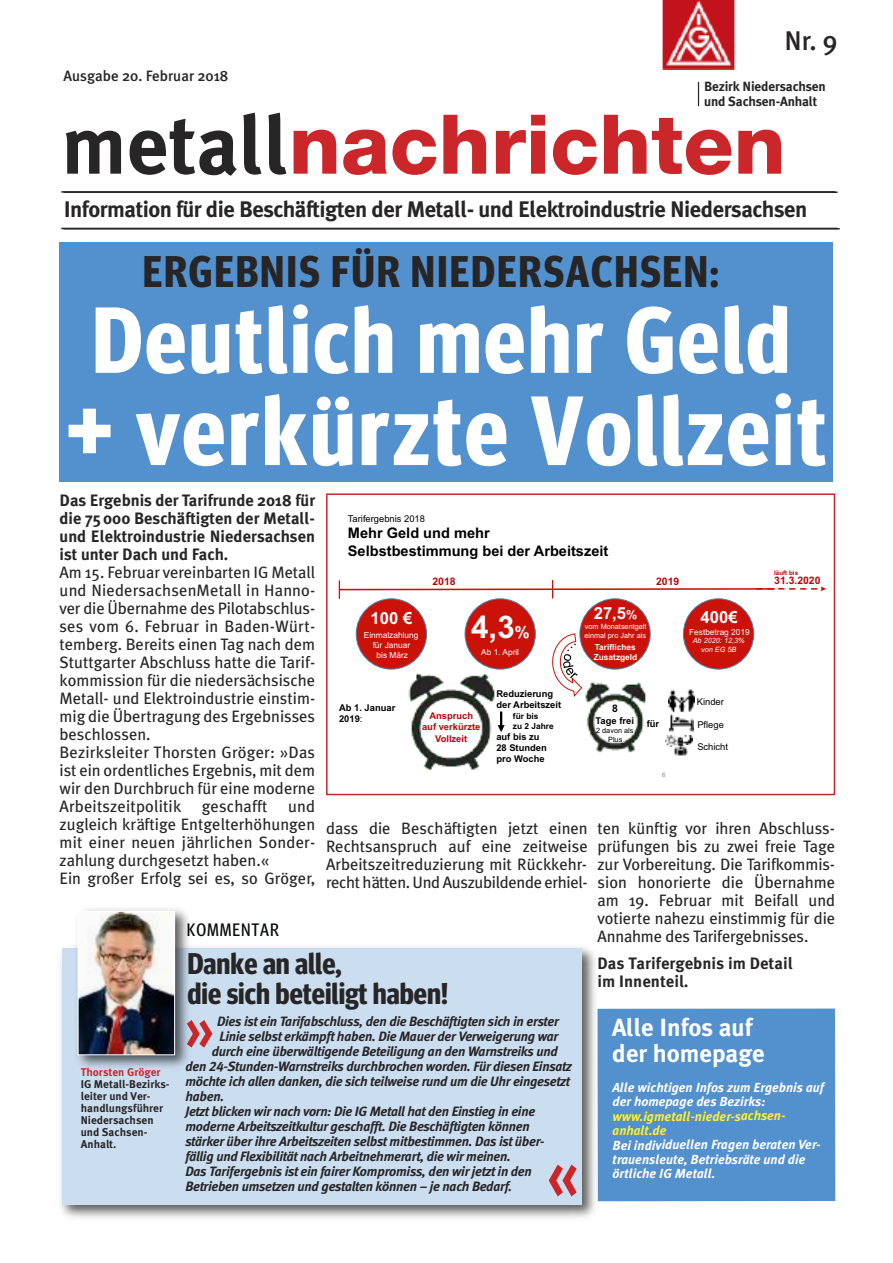
<style>
.page{position:relative;width:893px;height:1263px;background:#fff}
.page>*{position:absolute;margin:0;border:0;box-sizing:border-box;transform-origin:0 0}
.t1{font:700 98.4px "Meta Headline Cond OT";letter-spacing:.025em;color:#fff}
.t2{font:700 93.75px "Meta Headline Cond OT";letter-spacing:.025em;color:#fff}
.t3{font:800 82.5px "Helvetica Neue LT";color:#cb262a}
.t4{font:700 44.4px "Meta Headline Cond OT";letter-spacing:.04em;color:#272526}
.t5{font:700 31.2px "Arial";color:#fff}
.t6{font:700 30px/30px "Meta Headline Cond OT";color:#272526}
.t7{font:500 27px "Meta Plus";color:#272526}
.t8{font:700 24.75px/26.1px "Meta Plus";color:#fff}
.t9{font:700 22.5px "Meta Plus";letter-spacing:-.02em;color:#272526}
.t10{font:18px "Meta Headline Cond OT";letter-spacing:.05em;color:#080d0d}
.t11{font:700 16.65px "Arial";color:#fff}
.t12{font:16.5px/18px "Meta Plus";color:#272526;text-align:justify}
.t13{font:700 16.5px/18px "Meta Plus";color:#272526;text-align:justify}
.t14{font:700 16.5px/18px "Meta OT";color:#272526}
.t15{font:500 15px "Meta Plus";color:#272526}
.t16{font:700 14.55px/17.7px "Arial";color:#000}
.t17{font:italic 13.5px "Meta Bold LF";letter-spacing:-.015em;color:#272526}
.t18{font:700 13.35px/14.7px "Meta Plus";letter-spacing:-.01em;color:#272526}
.t19{font:italic 700 13.2px/14.5px "Meta Plus";color:#fff}
.t20{font:italic 700 13.2px/14.5px "Meta Plus";color:#fff029}
.t21{font:700 11.25px/12px "Meta OT";color:#272526}
.t22{font:700 11.25px "Meta OT";color:#cb262a}
.t23{font:700 10.35px "Arial";color:#bd0308}
.t24{font:700 10.35px "Arial";color:#000}
.t25{font:700 9.45px/10.9px "Arial";color:#000}
.t26{font:9.45px "Arial";color:#000}
.t27{font:700 9.45px/11.2px "Arial";color:#bd0308;text-align:center}
.t28{font:8.4px/9.9px "Arial";color:#fff;text-align:center}
.t29{font:700 8.4px/9.9px "Arial";color:#fff}
.t30{font:700 8.4px/9.9px "Arial";color:#000}
.t31{font:7.35px/8.9px "Arial";color:#fff}
.t32{font:italic 7.35px/8.9px "Arial";color:#fff;text-align:center}
.t33{font:7.35px/8.9px "Arial";color:#000;text-align:center}
.t34{font:700 6.3px "Arial";color:#bd0308}
.t35{font:6.3px "Arial";color:#868686}
.s1{font-family:"Meta Plus";font-weight:700;color:#272526}
.s2{font-size:12.45px}
.s3{font-size:16.65px}
.s4{font-weight:400}
</style>
<div class="page">
<svg style="left:698px;top:82px;width:1px;height:24px"></svg>
<hr style="left:64px;top:228px;width:776px;height:2px;background:#272526">
<hr style="left:64px;top:191px;width:774px;height:2px;background:#272526">
<svg style="left:662px;top:0;width:73px;height:70px;background:#cf4c52"></svg>
<hr style="left:61px;top:228px;width:776px;height:1px;background:#272526">
<hr style="left:61px;top:191px;width:774px;height:2px;background:#272526">
<div style="left:59px;top:242px;width:774px;height:240px;background:#5291ce"></div>
<img style="left:60px;top:947px;width:541px;height:271px">
<div style="left:62px;top:948px;width:520px;height:257px;background:#cbdef0"></div>
<svg style="left:194px;top:1020px;width:18px;height:27px"></svg>
<svg style="left:549px;top:1164px;width:28px;height:32px"></svg>
<div style="left:597px;top:1008px;width:238px;height:193px;background:#5291ce"></div>
<img style="left:71px;top:908px;width:123px;height:160px">
<img style="left:80px;top:913px;width:93px;height:140px">
<div style="left:78px;top:911px;width:97px;height:144px;border:1px solid #fff"></div>
<svg style="left:338px;top:580px;width:488px;height:19px"></svg>
<div style="left:356px;top:599px;width:70px;height:70px;background:#cb1209;border-radius:50%"></div>
<div style="left:356px;top:598px;width:71px;height:71px;border:1px solid #4982a9;border-radius:50%"></div>
<div style="left:465px;top:599px;width:70px;height:70px;background:#cb1209;border-radius:50%"></div>
<div style="left:465px;top:598px;width:71px;height:71px;border:1px solid #4982a9;border-radius:50%"></div>
<div style="left:580px;top:599px;width:70px;height:70px;background:#cb1209;border-radius:50%"></div>
<div style="left:580px;top:598px;width:70px;height:71px;border:1px solid #4982a9;border-radius:50%"></div>
<div style="left:683px;top:599px;width:71px;height:70px;background:#cb1209;border-radius:50%"></div>
<div style="left:683px;top:598px;width:71px;height:71px;border:1px solid #4982a9;border-radius:50%"></div>
<svg style="left:552px;top:633px;width:30px;height:64px"></svg>
<img style="left:408px;top:673px;width:96px;height:97px">
<div style="left:424px;top:701px;width:54px;height:54px;background:#fff;border-radius:50%"></div>
<img style="left:578px;top:681px;width:68px;height:72px">
<div style="left:596px;top:703px;width:38px;height:39px;background:#fff;border-radius:50%"></div>
<img style="left:669px;top:689px;width:26px;height:23px">
<img style="left:670px;top:712px;width:23px;height:20px">
<img style="left:671px;top:737px;width:19px;height:19px">
<svg style="left:666px;top:736px;width:10px;height:10px"></svg>
<svg style="left:684px;top:735px;width:9px;height:9px"></svg>
<div style="left:326px;top:493px;width:509px;height:302px;border:2px solid #cb262a"></div>
<p class="t15" style="left:64px;top:67px;width:167px">Ausgabe 20. Februar 2018</p>
<h3 class="t7" style="left:784px;top:25px;width:55px">Nr. 9</h3>
<p class="t18" style="left:704px;top:79px;width:123px">Bezirk Niedersachsen und Sachsen-Anhalt</p>
<h3 class="t3" style="left:61px;top:95px;width:726px"><span class="s1">metall</span>nachrichten</h3>
<h3 class="t9" style="left:64px;top:196px;width:745px">Information für die Beschäftigten der Metall- und Elektroindustrie Niedersachsen</h3>
<h3 class="t4" style="left:143px;top:257px;width:578px">ERGEBNIS FÜR NIEDERSACHSEN:</h3>
<h2 class="t2" style="left:92px;top:307px;width:700px">Deutlich mehr Geld</h2>
<h1 class="t1" style="left:66px;top:396px;width:761px">+ verkürzte Vollzeit</h1>
<p class="t13" style="left:60px;top:492px;width:257px">Das Ergebnis der Tarifrunde 2018 für die 75 000 Beschäftigten der Metall&shy;und Elektroindustrie Niedersachsen ist unter Dach und Fach.</p>
<p class="t12" style="left:60px;top:564px;width:257px;text-align:left">Am 15. Februar vereinbarten IG Metall und NiedersachsenMetall in Hanno&shy;ver die Übernahme des Pilotabschlus&shy;ses vom 6. Februar in Baden-Würt&shy;temberg. Bereits einen Tag nach dem Stuttgarter Abschluss hatte die Tarif&shy;kommission für die niedersächsische Metall- und Elektroindustrie einstim&shy;mig die Übertragung des Ergebnisses beschlossen.<br>Bezirksleiter Thorsten Gröger: »Das ist ein ordentliches Ergebnis, mit dem wir den Durchbruch für eine moderne Arbeitszeitpolitik geschafft und zugleich kräftige Entgelterhöhungen mit einer neuen jährlichen Sonder&shy;zahlung durchgesetzt haben.«<br>Ein großer Erfolg sei es, so Gröger,</p>
<p class="t10" style="left:187px;top:923px;width:93px">KOMMENTAR</p>
<h3 class="t6" style="left:187px;top:951px;width:262px">Danke an alle,<br>die sich beteiligt haben!</h3>
<p class="t26" style="left:348px;top:513px;width:79px">Tarifergebnis 2018</p>
<p class="t16" style="left:348px;top:524px;width:262px">Mehr Geld und mehr<br>Selbstbestimmung bei der Arbeitszeit</p>
<p class="t23" style="left:432px;top:576px;width:25px">2018</p>
<p class="t23" style="left:656px;top:576px;width:25px">2019</p>
<p class="t23" style="left:774px;top:574px;width:48px">31.3.2020</p>
<p class="t34" style="left:774px;top:569px;width:25px">läuft bis</p>
<p class="t11" style="left:594px;top:603px;width:45px">27,5<span class="s2">%</span></p>
<p class="t31" style="left:584px;top:622px;width:64px">vom Monatsentgelt einmal pro Jahr als</p>
<p class="t29" style="left:594px;top:642px;width:45px">Tarifliches<br>Zusatzgeld</p>
<p class="t11" style="left:701px;top:608px;width:39px">400€</p>
<p class="t28" style="left:689px;top:627px;width:62px">Festbetrag 2019</p>
<p class="t32" style="left:693px;top:636px;width:53px">Ab 2020: 12,3% von EG 5B</p>
<p class="t11" style="left:371px;top:608px;width:43px">100 €</p>
<p class="t28" style="left:364px;top:631px;width:56px">Einmalzahlung für Januar<br>bis März</p>
<h3 class="t5" style="left:471px;top:609px;width:60px">4,3<span class="s3">%</span></h3>
<p class="t28" style="left:481px;top:647px;width:39px">Ab 1. April</p>
<p class="t25" style="left:496px;top:689px;width:66px">Reduzierung der Arbeitszeit</p>
<p class="t25" style="left:496px;top:731px;width:52px">auf bis zu<br>28 Stunden pro Woche</p>
<p class="t26" style="left:697px;top:696px;width:29px">Kinder</p>
<p class="t26" style="left:697px;top:741px;width:32px">Schicht</p>
<p class="t25" style="left:339px;top:702px;width:58px">Ab 1. Januar<br>2019<span class="s4">:</span></p>
<p class="t24" style="left:612px;top:703px;width:7px">8</p>
<p class="t25" style="left:596px;top:715px;width:40px">Tage frei</p>
<p class="t33" style="left:596px;top:726px;width:39px">2 davon als<br>Plus</p>
<p class="t27" style="left:422px;top:710px;width:60px">Anspruch auf verkürzte<br>Vollzeit</p>
<p class="t30" style="left:513px;top:711px;width:42px">für bis<br>zu 2 Jahre</p>
<p class="t25" style="left:647px;top:718px;width:14px">für</p>
<p class="t26" style="left:697px;top:719px;width:28px">Pflege</p>
<p class="t35" style="left:662px;top:771px;width:5px">6</p>
<p class="t12" style="left:326px;top:819px;width:263px">dass die Beschäftigten jetzt einen Rechtsanspruch auf eine zeitweise Arbeitszeitreduzierung mit Rückkehr&shy;recht hätten. Und Auszubildende erhiel-</p>
<p class="t12" style="left:598px;top:819px;width:239px">ten künftig vor ihren Abschluss&shy;prüfungen bis zu zwei freie Tage zur Vorbereitung. Die Tarifkommis&shy;sion honorierte die Übernahme am 19. Februar mit Beifall und votierte nahezu einstimmig für die Annahme des Tarifergebnisses.</p>
<p class="t14" style="left:598px;top:956px;width:196px">Das Tarifergebnis im Detail im Innenteil.</p>
<p class="t17" style="left:217px;top:1017px;width:343px">Dies ist ein Tarifabschluss, den die Beschäftigten sich in erster</p>
<p class="t17" style="left:219px;top:1032px;width:341px">Linie selbst erkämpft haben. Die Mauer der Verweigerung war</p>
<p class="t17" style="left:212px;top:1047px;width:347px">durch eine überwältigende Beteiligung an den Warnstreiks und</p>
<p class="t17" style="left:185px;top:1062px;width:388px">den 24-Stunden-Warnstreiks durchbrochen worden. Für diesen Einsatz</p>
<p class="t17" style="left:185px;top:1077px;width:386px">möchte ich allen danken, die sich teilweise rund um die Uhr eingesetzt</p>
<p class="t17" style="left:185px;top:1092px;width:40px">haben.</p>
<p class="t17" style="left:185px;top:1107px;width:351px">Jetzt blicken wir nach vorn: Die IG Metall hat den Einstieg in eine</p>
<p class="t17" style="left:185px;top:1122px;width:346px">moderne Arbeitszeitkultur geschafft. Die Beschäftigten können</p>
<p class="t17" style="left:185px;top:1137px;width:361px">stärker über ihre Arbeitszeiten selbst mitbestimmen. Das ist über-</p>
<p class="t17" style="left:185px;top:1152px;width:327px">fällig und Flexibilität nach Arbeitnehmerart, die wir meinen.</p>
<p class="t17" style="left:185px;top:1167px;width:348px">Das Tarifergebnis ist ein fairer Kompromiss, den wirjetzt in den</p>
<p class="t17" style="left:185px;top:1182px;width:328px">Betrieben umsetzen und gestalten können – je nach Bedarf.</p>
<h3 class="t8" style="left:612px;top:1014px;width:154px">Alle Infos auf der homepage</h3>
<p class="t22" style="left:81px;top:1068px;width:81px">Thorsten Gröger</p>
<p class="t21" style="left:81px;top:1079px;width:90px">IG Metall-Bezirks&shy;leiter und Ver&shy;handlungsführer<br>Niedersachsen und Sachsen-<br>Anhalt.</p>
<p class="t19" style="left:612px;top:1080px;width:213px">Alle wichtigen Infos zum Ergebnis auf der homepage des Bezirks:</p>
<p class="t20" style="left:613px;top:1109px;width:174px">www.igmetall-nieder-sachsen&shy;anhalt.de</p>
<p class="t19" style="left:613px;top:1137px;width:209px">Bei individuellen Fragen beraten Ver&shy;trauensleute, Betriebsräte und die örtliche IG Metall.</p>
</div>
